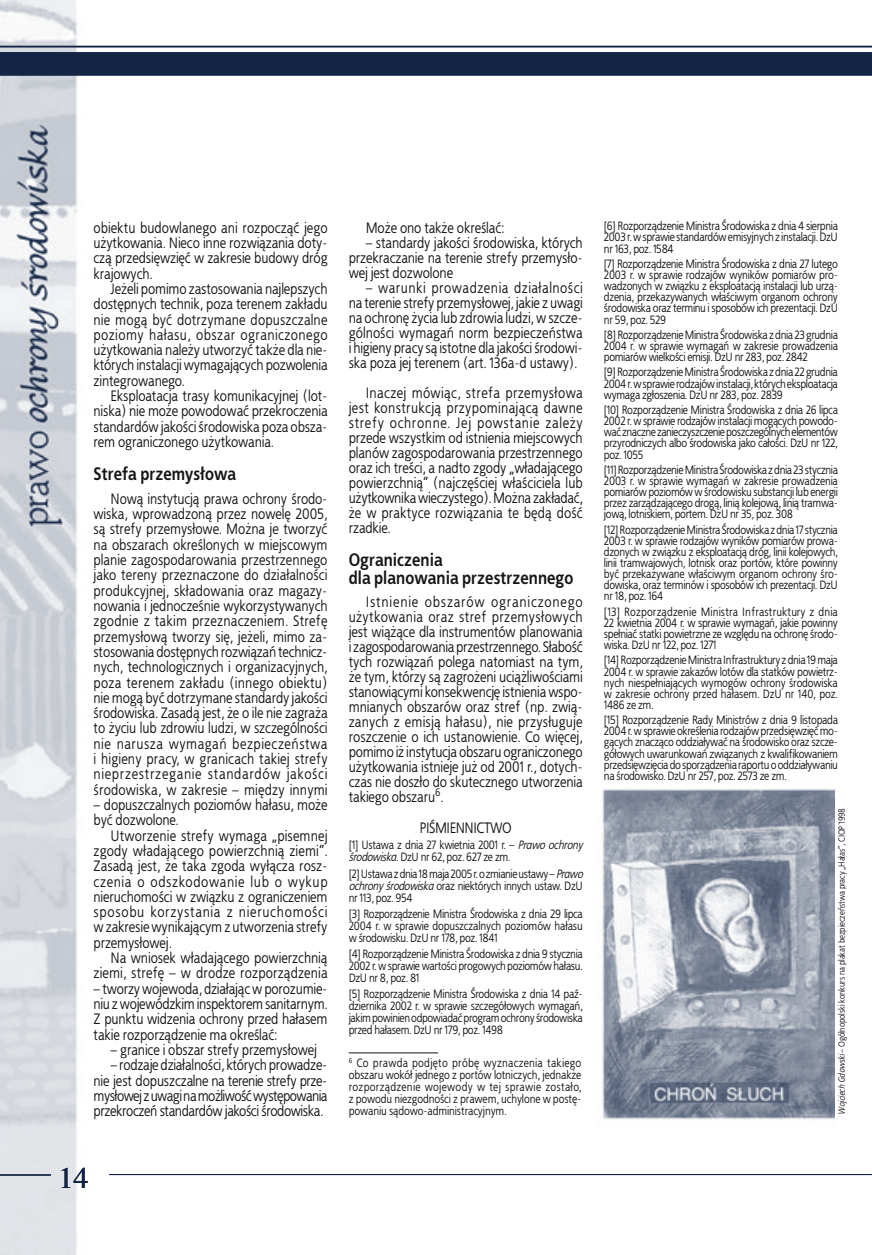
<style>
.page{position:relative;width:872px;height:1255px;background:#fff}
.page>*{position:absolute;margin:0;border:0;box-sizing:border-box;transform-origin:0 0}
.t1{font:30px "Toronto";color:#132545}
.t2{font:700 18px/18px "EFN Bureau";color:#151518}
.t3{font:15px/15.3px "EFN Bureau";color:#151518;text-align:justify}
.t4{font:15px "EFN Bureau";letter-spacing:-.02em;color:#151518}
.t5{font:12px/11.1px "EFN Bureau";letter-spacing:-.02em;color:#151518;text-align:justify}
.t6{font:9px "EFN Bureau";color:#151518}
.s1{font-style:italic}
</style>
<div class="page">
<img style="left:0;top:0;width:834px;height:1254px">
<hr style="left:349px;top:1052px;width:89px;height:1px;background:#151518">
<hr style="left:109px;top:1174px;width:762px;height:1px;background:#132545">
<hr style="left:0;top:1174px;width:51px;height:1px;background:#132545">
<div style="left:0;top:52px;width:872px;height:23px;background:#132545"></div>
<hr style="left:0;top:46px;width:872px;height:1px;background:#132545">
<p class="t3" style="left:94px;top:219px;width:235px">obiektu budowlanego ani rozpocz¹æ jego u¿ytkowania. Nieco inne rozwi¹zania doty&shy;cz¹ przedsiêwziêæ w zakresie budowy dróg krajowych.</p>
<p class="t3" style="left:94px;top:280px;width:235px;text-indent:17px">Je¿eli pomimo zastosowania najlepszych dostêpnych technik, poza terenem zak³adu nie mog¹ byæ dotrzymane dopuszczalne poziomy ha³asu, obszar ograniczonego u¿ytkowania nale¿y utworzyæ tak¿e dla nie&shy;których instalacji wymagaj¹cych pozwolenia zintegrowanego.</p>
<p class="t3" style="left:94px;top:388px;width:235px;text-indent:17px">Eksploatacja trasy komunikacyjnej (lot&shy;niska) nie mo¿e powodowaæ przekroczenia standardów jakości środowiska poza obsza&shy;rem ograniczonego u¿ytkowania.</p>
<p class="t2" style="left:94px;top:464px;width:144px">Strefa przemys³owa</p>
<p class="t3" style="left:94px;top:490px;width:236px;text-indent:17px">Now¹ instytucj¹ prawa ochrony środo&shy;wiska, wprowadzon¹ przez nowelê 2005, s¹ strefy przemys³owe. Mo¿na je tworzyæ na obszarach określonych w miejscowym planie zagospodarowania przestrzennego jako tereny przeznaczone do dzia³alności produkcyjnej, sk³adowania oraz magazy&shy;nowania i jednocześnie wykorzystywanych zgodnie z takim przeznaczeniem. Strefê przemys³ow¹ tworzy siê, je¿eli, mimo za&shy;stosowania dostêpnych rozwi¹zañ technicz&shy;nych, technologicznych i organizacyjnych, poza terenem zak³adu (innego obiektu) nie mog¹ byæ dotrzymane standardy jakości środowiska. Zasad¹ jest, ¿e o ile nie zagra¿a to ¿yciu lub zdrowiu ludzi, w szczególności nie narusza wymagañ bezpieczeñstwa i higieny pracy, w granicach takiej strefy nieprzestrzeganie standardów jakości środowiska, w zakresie – miêdzy innymi</p>
<p class="t3" style="left:94px;top:796px;width:235px">– dopuszczalnych poziomów ha³asu, mo¿e byæ dozwolone.</p>
<p class="t3" style="left:94px;top:827px;width:236px;text-indent:17px">Utworzenie strefy wymaga „pisemnej zgody w³adaj¹cego powierzchni¹ ziemi”.<br>Zasad¹ jest, ¿e taka zgoda wy³¹cza rosz&shy;czenia o odszkodowanie lub o wykup nieruchomości w zwi¹zku z ograniczeniem sposobu korzystania z nieruchomości w zakresie wynikaj¹cym z utworzenia strefy przemys³owej.</p>
<p class="t3" style="left:94px;top:949px;width:235px;text-align:right">Na wniosek w³adaj¹cego powierzchni¹ ziemi, strefê – w drodze rozporz¹dzenia</p>
<p class="t3" style="left:94px;top:980px;width:236px">– tworzy wojewoda, dzia³aj¹c w porozumie&shy;niu z wojewódzkim inspektorem sanitarnym.<br>Z punktu widzenia ochrony przed ha³asem takie rozporz¹dzenie ma określaæ:</p>
<p class="t3" style="left:111px;top:1041px;width:208px">– granice i obszar strefy przemys³owej</p>
<p class="t3" style="left:94px;top:1056px;width:235px;text-indent:17px">– rodzaje dzia³alności, których prowadze&shy;nie jest dopuszczalne na terenie strefy prze&shy;mys³owej z uwagi na mo¿liwośæ wystêpowania przekroczeñ standardów jakości środowiska.</p>
<h1 class="t1" style="left:59px;top:1160px;width:31px">14</h1>
<p class="t3" style="left:366px;top:219px;width:140px">Mo¿e ono tak¿e określaæ:</p>
<p class="t3" style="left:349px;top:234px;width:235px;text-indent:17px">– standardy jakości środowiska, których przekraczanie na terenie strefy przemys³o&shy;wej jest dozwolone</p>
<p class="t3" style="left:349px;top:279px;width:235px;text-indent:17px">– warunki prowadzenia dzia³alności na terenie strefy przemys³owej, jakie z uwagi na ochronê ¿ycia lub zdrowia ludzi, w szcze&shy;gólności wymagañ norm bezpieczeñstwa i higieny pracy s¹ istotne dla jakości środowi&shy;ska poza jej terenem (art. 136a-d ustawy).</p>
<p class="t3" style="left:349px;top:384px;width:236px;text-indent:17px">Inaczej mówi¹c, strefa przemys³owa jest konstrukcj¹ przypominaj¹c¹ dawne strefy ochronne. Jej powstanie zale¿y przede wszystkim od istnienia miejscowych planów zagospodarowania przestrzennego oraz ich treści, a nadto zgody „w³adaj¹cego powierzchni¹” (najczêściej w³aściciela lub u¿ytkownika wieczystego). Mo¿na zak³adaæ, ¿e w praktyce rozwi¹zania te bêd¹ dośæ rzadkie.</p>
<p class="t2" style="left:349px;top:549px;width:226px">Ograniczenia<br>dla planowania przestrzennego</p>
<p class="t3" style="left:349px;top:594px;width:236px;text-indent:17px">Istnienie obszarów ograniczonego u¿ytkowania oraz stref przemys³owych jest wi¹¿¹ce dla instrumentów planowania i zagospodarowania przestrzennego. S³abośæ tych rozwi¹zañ polega natomiast na tym, ¿e tym, którzy s¹ zagro¿eni uci¹¿liwościami stanowi¹cymi konsekwencjê istnienia wspo&shy;mnianych obszarów oraz stref (np. zwi¹- zanych z emisj¹ ha³asu), nie przys³uguje roszczenie o ich ustanowienie. Co wiêcej, pomimo i¿ instytucja obszaru ograniczonego u¿ytkowania istnieje ju¿ od 2001 r., dotych&shy;czas nie dosz³o do skutecznego utworzenia takiego obszaru<sup>6</sup>.</p>
<p class="t4" style="left:420px;top:817px;width:93px">PIŚMIENNICTWO</p>
<p class="t5" style="left:349px;top:838px;width:235px;line-height:12px">[1] Ustawa z dnia 27 kwietnia 2001 r. – <span class="s1">Prawo ochrony środowiska</span>. DzU nr 62, poz. 627 ze zm.</p>
<p class="t5" style="left:349px;top:867px;width:235px;line-height:12px">[2] Ustawa z dnia 18 maja 2005 r. o zmianie ustawy – <span class="s1">Prawo ochrony środowiska</span> oraz niektórych innych ustaw. DzU nr 113, poz. 954</p>
<p class="t5" style="left:349px;top:907px;width:235px;line-height:12px">[3] Rozporz¹dzenie Ministra Środowiska z dnia 29 lipca 2004 r. w sprawie dopuszczalnych poziomów ha³asu w środowisku. DzU nr 178, poz. 1841</p>
<p class="t5" style="left:349px;top:947px;width:236px;line-height:12px">[4] Rozporz¹dzenie Ministra Środowiska z dnia 9 stycznia 2002 r. w sprawie wartości progowych poziomów ha³asu.<br>DzU nr 8, poz. 81</p>
<p class="t5" style="left:349px;top:987px;width:236px;line-height:12px">[5] Rozporz¹dzenie Ministra Środowiska z dnia 14 paź&shy;dziernika 2002 r. w sprawie szczegó³owych wymagañ, jakim powinien odpowiadaæ program ochrony środowiska przed ha³asem. DzU nr 179, poz. 1498</p>
<p class="t5" style="left:349px;top:1056px;width:234px;line-height:12px"><sup>6</sup> Co prawda podjêto próbê wyznaczenia takiego obszaru wokó³ jednego z portów lotniczych, jednak¿e rozporz¹dzenie wojewody w tej sprawie zosta³o, z powodu niezgodności z prawem, uchylone w postê&shy;powaniu s¹dowo-administracyjnym.</p>
<p class="t5" style="left:604px;top:220px;width:235px">[6] Rozporz¹dzenie Ministra Środowiska z dnia 4 sierpnia 2003 r. w sprawie standardów emisyjnych z instalacji. DzU nr 163, poz. 1584</p>
<p class="t5" style="left:604px;top:258px;width:235px">[7] Rozporz¹dzenie Ministra Środowiska z dnia 27 lutego 2003 r. w sprawie rodzajów wyników pomiarów pro&shy;wadzonych w zwi¹zku z eksploatacj¹ instalacji lub urz¹- dzenia, przekazywanych w³aściwym organom ochrony środowiska oraz terminu i sposobów ich prezentacji. DzU nr 59, poz. 529</p>
<p class="t5" style="left:604px;top:329px;width:235px">[8] Rozporz¹dzenie Ministra Środowiska z dnia 23 grudnia 2004 r. w sprawie wymagañ w zakresie prowadzenia pomiarów wielkości emisji. DzU nr 283, poz. 2842</p>
<p class="t5" style="left:604px;top:366px;width:235px">[9] Rozporz¹dzenie Ministra Środowiska z dnia 22 grudnia 2004 r. w sprawie rodzajów instalacji, których eksploatacja wymaga zg³oszenia. DzU nr 283, poz. 2839</p>
<p class="t5" style="left:604px;top:404px;width:236px">[10] Rozporz¹dzenie Ministra Środowiska z dnia 26 lipca 2002 r. w sprawie rodzajów instalacji mog¹cych powodo&shy;waæ znaczne zanieczyszczenie poszczególnych elementów przyrodniczych albo środowiska jako ca³ości. DzU nr 122, poz. 1055</p>
<p class="t5" style="left:604px;top:464px;width:235px">[11] Rozporz¹dzenie Ministra Środowiska z dnia 23 stycznia 2003 r. w sprawie wymagañ w zakresie prowadzenia pomiarów poziomów w środowisku substancji lub energii przez zarz¹dzaj¹cego drog¹, lini¹ kolejow¹, lini¹ tramwa&shy;jow¹, lotniskiem, portem. DzU nr 35, poz. 308</p>
<p class="t5" style="left:604px;top:523px;width:236px">[12] Rozporz¹dzenie Ministra Środowiska z dnia 17 stycznia 2003 r. w sprawie rodzajów wyników pomiarów prowa&shy;dzonych w zwi¹zku z eksploatacj¹ dróg, linii kolejowych, linii tramwajowych, lotnisk oraz portów, które powinny byæ przekazywane w³aściwym organom ochrony śro&shy;dowiska, oraz terminów i sposobów ich prezentacji. DzU nr 18, poz. 164</p>
<p class="t5" style="left:604px;top:605px;width:235px">[13] Rozporz¹dzenie Ministra Infrastruktury z dnia 22 kwietnia 2004 r. w sprawie wymagañ, jakie powinny spe³niaæ statki powietrzne ze wzglêdu na ochronê środo&shy;wiska. DzU nr 122, poz. 1271</p>
<p class="t5" style="left:604px;top:654px;width:236px">[14] Rozporz¹dzenie Ministra Infrastruktury z dnia 19 maja 2004 r. w sprawie zakazów lotów dla statków powietrz&shy;nych niespe³niaj¹cych wymogów ochrony środowiska w zakresie ochrony przed ha³asem. DzU nr 140, poz.<br>1486 ze zm.</p>
<p class="t5" style="left:604px;top:714px;width:235px">[15] Rozporz¹dzenie Rady Ministrów z dnia 9 listopada 2004 r. w sprawie określenia rodzajów przedsiêwziêæ mo&shy;g¹cych znacz¹co oddzia³ywaæ na środowisko oraz szcze&shy;gó³owych uwarunkowañ zwi¹zanych z kwalifikowaniem przedsiêwziêcia do sporz¹dzenia raportu o oddzia³ywaniu na środowisko. DzU nr 257, poz. 2573 ze zm.</p>
<p class="t6" style="left:835px;top:1114px;width:308px;rotate:-90deg"><span class="s1">Wojciech Gdowski</span> – Ogólnopolski konkurs na plakat bezpieczeñstwa pracy „Ha³as”, CIOP 1998</p>
</div>
